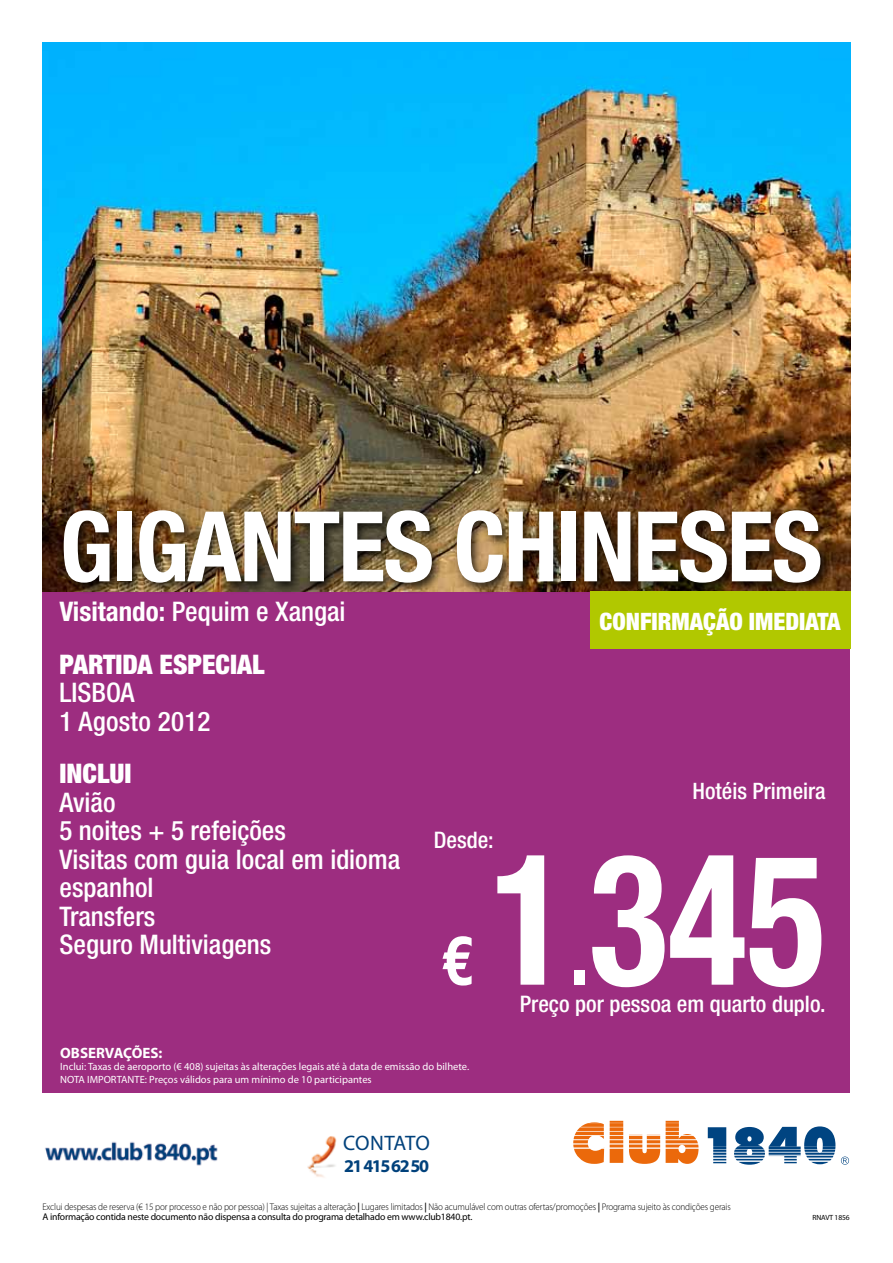
<style>
.page{position:relative;width:893px;height:1263px;background:#fff}
.page>*{position:absolute;margin:0;border:0;box-sizing:border-box;transform-origin:0 0}
.t1{font:700 condensed 182.55px "Helvetica Neue";color:#fff;scale:.9 1}
.t2{font:700 condensed 97.5px "Helvetica Neue";letter-spacing:-.02em;color:#fff}
.t3{font:700 condensed 68.55px "Helvetica Neue";color:#fff}
.t4{font:500 condensed 27px/28.5px "Helvetica Neue";color:#fff}
.t5{font:900 condensed 27px/52.5px "Helvetica Neue";color:#fff}
.t6{font:900 condensed 24px "Helvetica Neue";color:#fff}
.t7{font:500 condensed 22.8px "Helvetica Neue";color:#fff}
.t8{font:500 condensed 22.65px "Helvetica Neue";color:#fff}
.t9{font:21px "Myriad Pro";color:#00417b}
.t10{font:700 18px "Myriad Pro";letter-spacing:-.08em;color:#00417b}
.t11{font:700 15px "Myriad Pro";color:#fff}
.t12{font:10.5px/12.6px "Myriad Pro";color:#fff}
.t13{font:300 9.75px/10.5px "Myriad Pro";letter-spacing:-.015em;color:#000;scale:.94 1}
.t14{font:7.5px "Myriad Pro";letter-spacing:-.02em;color:#000}
.s1{font-weight:700}
.s2{font-weight:500}
.s3{font-size:90px}
.s4{font-weight:600}
.s5{font-weight:400}
</style>
<div class="page">
<div style="left:43px;top:43px;width:807px;height:1050px;background:#9d2d80"></div>
<svg style="left:573px;top:1120px;width:277px;height:45px"></svg>
<img style="left:43px;top:43px;width:807px;height:548px">
<div style="left:60px;top:507px;width:773px;height:88px;background:#000;opacity:.75"></div>
<img style="left:45px;top:1136px;width:292px;height:42px">
<div style="left:590px;top:591px;width:260px;height:57px;background:#b1c800"></div>
<h2 class="t2" style="left:60px;top:488px;width:764px">GIGANTES CHINESES</h2>
<h3 class="t5" style="left:60px;top:585px;width:288px"><span class="s1">Visitando:</span> <span class="s2">Pequim e Xangai<br></span>PARTIDA ESPECIAL</h3>
<h3 class="t4" style="left:60px;top:678px;width:153px">Lisboa<br>1 Agosto 2012</h3>
<h3 class="t5" style="left:60px;top:747px;width:74px">INCLUI</h3>
<h3 class="t4" style="left:60px;top:788px;width:342px">Avião<br>5 noites + 5 refeições<br>Visitas com guia local em idioma espanhol<br>Transfers<br>Seguro Multiviagens</h3>
<h3 class="t6" style="left:600px;top:606px;width:242px">CONFIRMAÇÃO IMEDIATA</h3>
<h3 class="t7" style="left:434px;top:826px;width:62px">Desde:</h3>
<h3 class="t8" style="left:692px;top:778px;width:135px">Hotéis Primeira</h3>
<h3 class="t3" style="left:441px;top:919px;width:34px">€</h3>
<h1 class="t1" style="left:491px;top:809px;width:374px">1<span class="s3">.</span>345</h1>
<h3 class="t7" style="left:520px;top:990px;width:307px">Preço por pessoa em quarto duplo.</h3>
<h3 class="t11" style="left:60px;top:1043px;width:104px">OBSERVAÇÕES:</h3>
<p class="t12" style="left:60px;top:1060px;width:410px">Inclui: Taxas de aeroporto (€ 408) sujeitas às alterações legais até à data de emissão do bilhete.<br>NOTA IMPORTANTE: Preços válidos para um mínimo de 10 participantes</p>
<h3 class="t9" style="left:343px;top:1130px;width:26px">contato</h3>
<h3 class="t10" style="left:344px;top:1154px;width:86px">21 415 62 50</h3>
<p class="t13" style="left:43px;top:1201px;width:734px">Exclui despesas de reserva (€ 15 por processo e não por pessoa) | Taxas sujeitas a alteração <span class="s4">|</span> Lugares limitados <span class="s4">|</span> Não acumulável com outras ofertas/promoções <span class="s4">|</span> Programa sujeito às condições gerais<br><span class="s5">A informação contida neste documento não dispensa a consulta do programa detalhado em www.club1840.pt.</span></p>
<p class="t14" style="left:813px;top:1213px;width:38px">RNAVT 1856</p>
</div>
